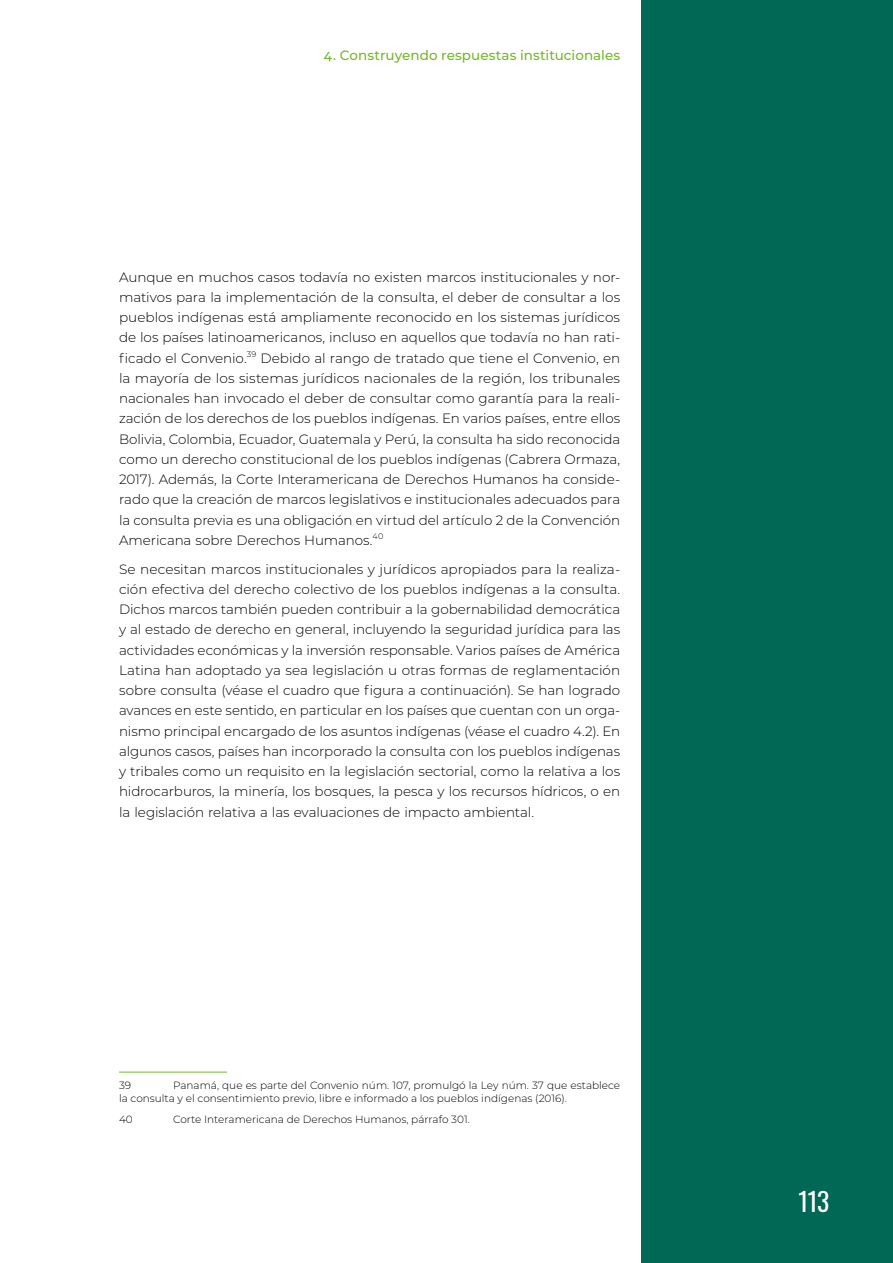
<style>
.page{position:relative;width:893px;height:1263px;background:#fff}
.page>*{position:absolute;margin:0;border:0;box-sizing:border-box;transform-origin:0 0}
.t1{font:25.5px "Oswald";color:#fff}
.t2{font:300 13.5px/20.2px "Montserrat";letter-spacing:-.01em;color:#000;text-align:justify}
.t3{font:500 13.5px "Montserrat";letter-spacing:.005em;color:#76b82a}
.t4{font:300 10.5px/12.6px "Montserrat";color:#000}
</style>
<div class="page">
<div style="left:641px;top:0;width:252px;height:1263px;background:#006855"></div>
<hr style="left:119px;top:1072px;width:108px;height:1px;background:#76b82a">
<p class="t3" style="left:323px;top:46px;width:298px">4. Construyendo respuestas institucionales</p>
<p class="t2" style="left:119px;top:266px;width:503px">Aunque en muchos casos todavía no existen marcos institucionales y nor&shy;mativos para la implementación de la consulta, el deber de consultar a los pueblos indígenas está ampliamente reconocido en los sistemas jurídicos de los países latinoamericanos, incluso en aquellos que todavía no han rati&shy;ficado el Convenio.<sup>39</sup> Debido al rango de tratado que tiene el Convenio, en la mayoría de los sistemas jurídicos nacionales de la región, los tribunales nacionales han invocado el deber de consultar como garantía para la reali&shy;zación de los derechos de los pueblos indígenas. En varios países, entre ellos Bolivia, Colombia, Ecuador, Guatemala y Perú, la consulta ha sido reconocida como un derecho constitucional de los pueblos indígenas (Cabrera Ormaza, 2017). Además, la Corte Interamericana de Derechos Humanos ha conside&shy;rado que la creación de marcos legislativos e institucionales adecuados para la consulta previa es una obligación en virtud del artículo 2 de la Convención Americana sobre Derechos Humanos.<sup>40</sup></p>
<p class="t2" style="left:119px;top:558px;width:503px">Se necesitan marcos institucionales y jurídicos apropiados para la realiza&shy;ción efectiva del derecho colectivo de los pueblos indígenas a la consulta.<br>Dichos marcos también pueden contribuir a la gobernabilidad democrática y al estado de derecho en general, incluyendo la seguridad jurídica para las actividades económicas y la inversión responsable. Varios países de América Latina han adoptado ya sea legislación u otras formas de reglamentación sobre consulta (véase el cuadro que figura a continuación). Se han logrado avances en este sentido, en particular en los países que cuentan con un orga&shy;nismo principal encargado de los asuntos indígenas (véase el cuadro 4.2). En algunos casos, países han incorporado la consulta con los pueblos indígenas y tribales como un requisito en la legislación sectorial, como la relativa a los hidrocarburos, la minería, los bosques, la pesca y los recursos hídricos, o en la legislación relativa a las evaluaciones de impacto ambiental.</p>
<p class="t4" style="left:119px;top:1078px;width:503px;text-indent:54px">Panamá, que es parte del Convenio núm. 107, promulgó la Ley núm. 37 que establece la consulta y el consentimiento previo, libre e informado a los pueblos indígenas (2016).</p>
<p class="t4" style="left:119px;top:1112px;width:15px">40</p>
<p class="t4" style="left:173px;top:1112px;width:298px">Corte Interamericana de Derechos Humanos, párrafo 301.</p>
<p class="t4" style="left:119px;top:1078px;width:14px">39</p>
<h1 class="t1" style="left:798px;top:1179px;width:32px">113</h1>
</div>
